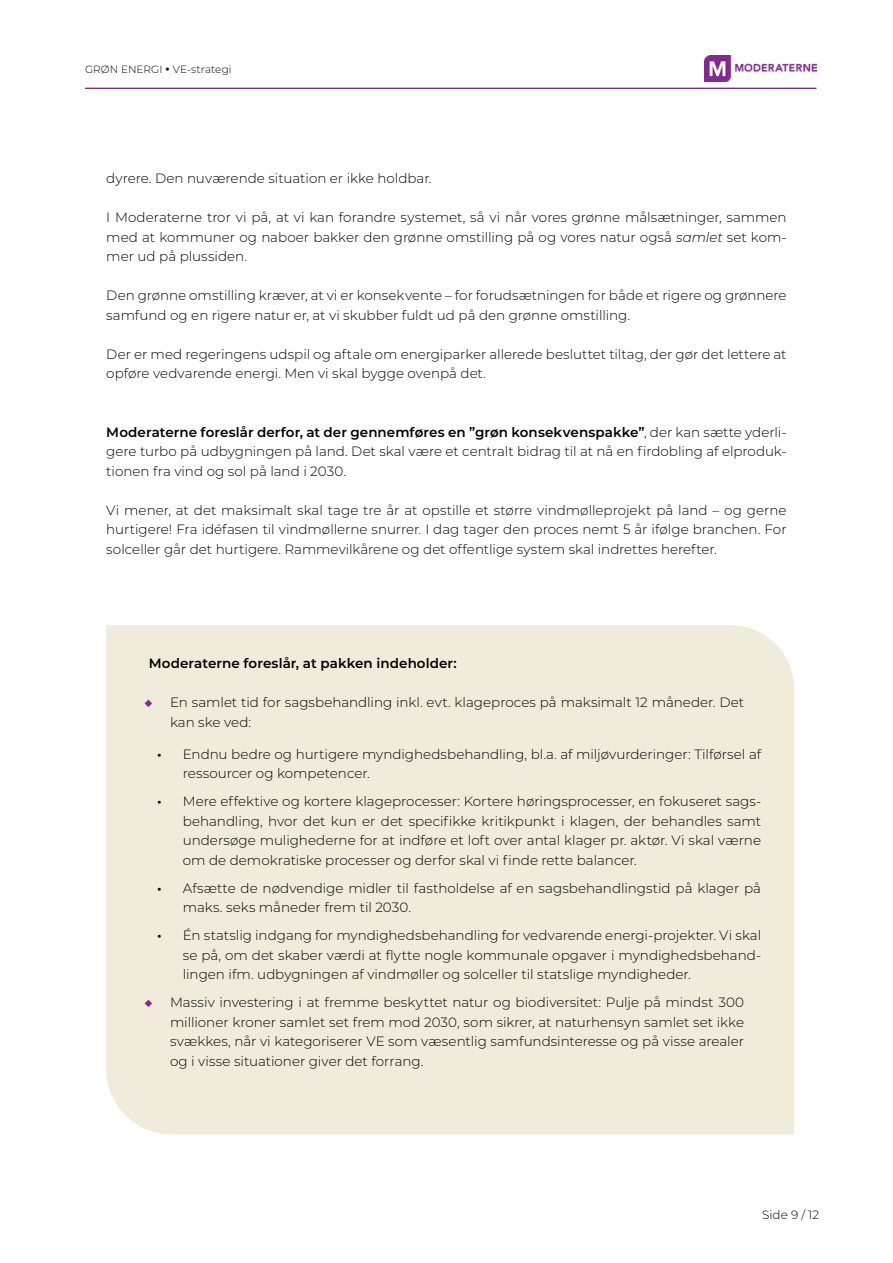
<style>
.page{position:relative;width:893px;height:1263px;background:#fff}
.page>*{position:absolute;margin:0;border:0;box-sizing:border-box;transform-origin:0 0}
.t1{font:300 13.5px/19.5px "Montserrat";color:#000;text-align:justify}
.t2{font:600 13.5px "Montserrat";letter-spacing:.005em;color:#000}
.t3{font:300 12px "Montserrat";color:#000}
.t4{font:300 10.5px "Montserrat";letter-spacing:.005em;color:#000}
.s1{font-style:italic}
.s2{font-weight:600}
.s3{font-weight:600;color:#842990}
</style>
<div class="page">
<img style="left:704px;top:55px;width:112px;height:27px">
<hr style="left:85px;top:88px;width:731px;height:1px;background:#590761">
<div style="left:106px;top:625px;width:688px;height:509px;background:#f0ebdb"></div>
<p class="t4" style="left:85px;top:62px;width:148px">GRØN ENERGI • VE-strategi</p>
<p class="t1" style="left:106px;top:168px;width:327px">dyrere. Den nuværende situation er ikke holdbar.</p>
<p class="t1" style="left:106px;top:207px;width:682px">I Moderaterne tror vi på, at vi kan forandre systemet, så vi når vores grønne målsætninger, sammen med at kommuner og naboer bakker den grønne omstilling på og vores natur også <span class="s1">samlet</span> set kom&shy;mer ud på plussiden.</p>
<p class="t1" style="left:106px;top:285px;width:682px">Den grønne omstilling kræver, at vi er konsekvente – for forudsætningen for både et rigere og grønnere samfund og en rigere natur er, at vi skubber fuldt ud på den grønne omstilling.</p>
<p class="t1" style="left:106px;top:344px;width:682px">Der er med regeringens udspil og aftale om energiparker allerede besluttet tiltag, der gør det lettere at opføre vedvarende energi. Men vi skal bygge ovenpå det.</p>
<p class="t1" style="left:106px;top:422px;width:682px"><span class="s2">Moderaterne foreslår derfor, at der gennemføres en ”grøn konsekvenspakke”</span>, der kan sætte yderli&shy;gere turbo på udbygningen på land. Det skal være et centralt bidrag til at nå en firdobling af elproduk&shy;tionen fra vind og sol på land i 2030.</p>
<p class="t1" style="left:106px;top:500px;width:682px">Vi mener, at det maksimalt skal tage tre år at opstille et større vindmølleprojekt på land – og gerne hurtigere! Fra idéfasen til vindmøllerne snurrer. I dag tager den proces nemt 5 år ifølge branchen. For solceller går det hurtigere. Rammevilkårene og det offentlige system skal indrettes herefter.</p>
<p class="t2" style="left:149px;top:654px;width:309px">Moderaterne foreslår, at pakken indeholder:</p>
<p class="t1" style="left:170px;top:692px;width:575px;text-indent:-26px"><span class="s3">◆</span> En samlet tid for sagsbehandling inkl. evt. klageproces på maksimalt 12 måneder. Det kan ske ved:</p>
<p class="t1" style="left:183px;top:744px;width:580px;text-indent:-26px"><span class="s2">•</span> Endnu bedre og hurtigere myndighedsbehandling, bl.a. af miljøvurderinger: Tilførsel af ressourcer og kompetencer.</p>
<p class="t1" style="left:183px;top:791px;width:580px;text-indent:-26px"><span class="s2">•</span> Mere effektive og kortere klageprocesser: Kortere høringsprocesser, en fokuseret sags&shy;behandling, hvor det kun er det specifikke kritikpunkt i klagen, der behandles samt undersøge mulighederne for at indføre et loft over antal klager pr. aktør. Vi skal værne om de demokratiske processer og derfor skal vi finde rette balancer.</p>
<p class="t1" style="left:183px;top:878px;width:580px;text-indent:-26px"><span class="s2">•</span> Afsætte de nødvendige midler til fastholdelse af en sagsbehandlingstid på klager på maks. seks måneder frem til 2030.</p>
<p class="t1" style="left:183px;top:925px;width:580px;text-indent:-26px"><span class="s2">•</span> Én statslig indgang for myndighedsbehandling for vedvarende energi-projekter. Vi skal se på, om det skaber værdi at flytte nogle kommunale opgaver i myndighedsbehand&shy;lingen ifm. udbygningen af vindmøller og solceller til statslige myndigheder.</p>
<p class="t1" style="left:170px;top:992px;width:576px;text-indent:-26px"><span class="s3">◆</span> Massiv investering i at fremme beskyttet natur og biodiversitet: Pulje på mindst 300 millioner kroner samlet set frem mod 2030, som sikrer, at naturhensyn samlet set ikke svækkes, når vi kategoriserer VE som væsentlig samfundsinteresse og på visse arealer og i visse situationer giver det forrang.</p>
<p class="t3" style="left:762px;top:1207px;width:59px">Side 9 / 12</p>
</div>
